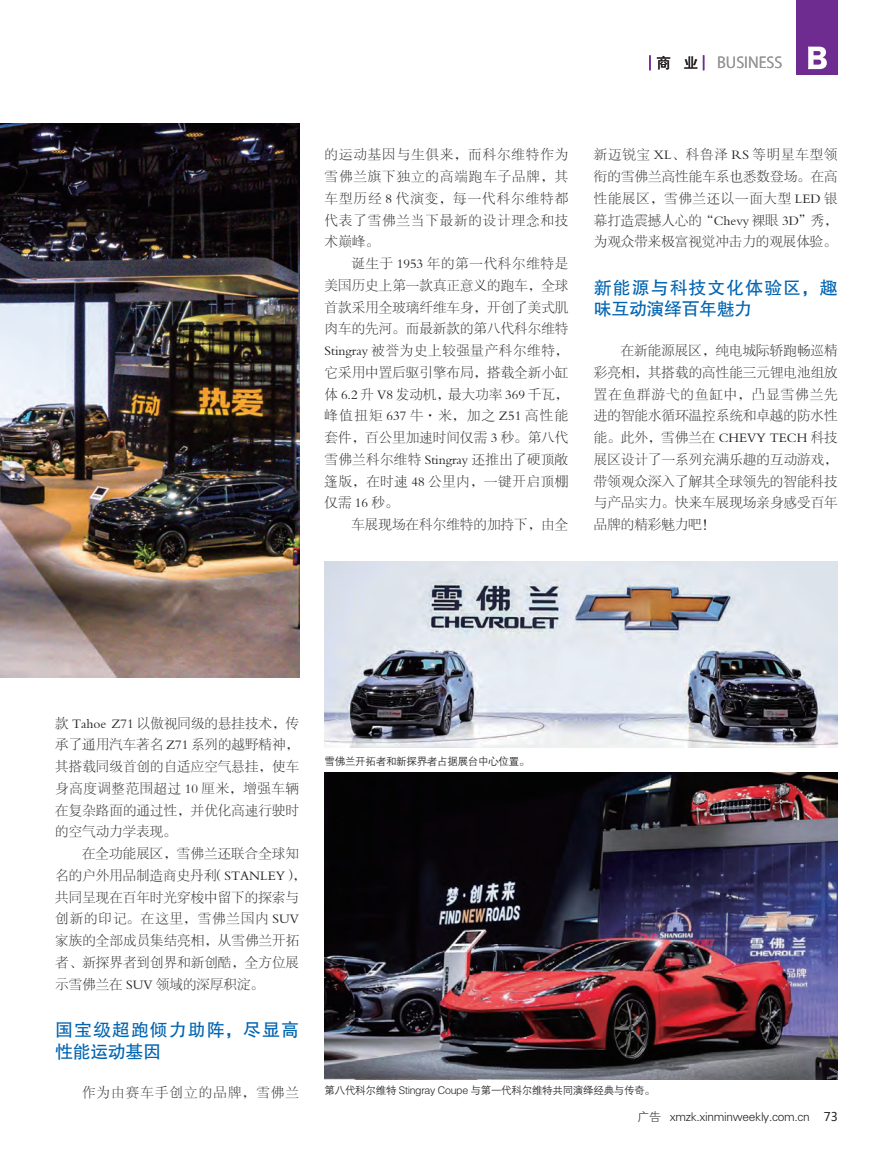
<style>
.page{position:relative;width:893px;height:1157px;background:#fff}
.page>*{position:absolute;margin:0;border:0;box-sizing:border-box;transform-origin:0 0}
.t1{font:18px/21.8px "FZHTJW GB1 0";letter-spacing:.05em;color:#0164b1}
.t2{font:15px "Koz Go Pro";color:#939598}
.t3{font:13.5px/21.8px "FZSYJW GB1 0";letter-spacing:.005em;color:#231f20;text-align:justify}
.t4{font:13.5px "FZSYJW GB1 0";letter-spacing:.07em;color:#231f20}
.t5{font:13.5px "FZSYJW GB1 0";letter-spacing:.045em;color:#231f20}
.t6{font:13.5px "FZSYJW GB1 0";letter-spacing:.05em;color:#231f20}
.t7{font:13.5px "FZSYJW GB1 0";letter-spacing:.025em;color:#231f20}
.t8{font:13.5px "FZSYJW GB1 0";letter-spacing:.105em;color:#231f20}
.t9{font:13.5px "FZSYJW GB1 0";letter-spacing:.075em;color:#231f20}
.t10{font:13.5px "FZSYJW GB1 0";letter-spacing:.065em;color:#231f20}
.t11{font:13.5px "FZSYJW GB1 0";letter-spacing:.055em;color:#231f20}
.t12{font:13.5px "FZSYJW GB1 0";letter-spacing:.08em;color:#231f20}
.t13{font:12px "FZXH1 JW GB1 0";letter-spacing:-.025em;color:#231f20}
.t14{font:10.5px "FZZDXJW GB1 0";letter-spacing:-.025em;color:#231f20}
.s1{font-family:"FZHTJW GB1 0";color:#231f20}
.s2{font-family:"Microsoft Ya Hei"}
</style>
<div class="page">
<img style="left:0;top:124px;width:299px;height:553px">
<svg style="left:649px;top:55px;width:2px;height:15px"></svg>
<svg style="left:703px;top:55px;width:1px;height:15px"></svg>
<div style="left:797px;top:0;width:41px;height:74px;background:#6e2c91"></div>
<svg style="left:808px;top:47px;width:19px;height:22px"></svg>
<img style="left:325px;top:772px;width:513px;height:307px">
<img style="left:325px;top:562px;width:513px;height:185px">
<p class="t2" style="left:656px;top:53px;width:128px"><span class="s1">商 业</span> BUSINESS</p>
<p class="t4" style="left:325px;top:148px;width:245px">的运动基因与生俱来，而科尔维特作为</p>
<p class="t4" style="left:325px;top:169px;width:245px">雪佛兰旗下独立的高端跑车子品牌，其</p>
<p class="t9" style="left:325px;top:191px;width:245px">车型历经 8 代演变，每一代科尔维特都</p>
<p class="t10" style="left:325px;top:213px;width:245px">代表了雪佛兰当下最新的设计理念和技</p>
<p class="t3" style="left:325px;top:231px;width:56px">术巅峰。</p>
<p class="t11" style="left:351px;top:256px;width:218px">诞生于 1953 年的第一代科尔维特是</p>
<p class="t3" style="left:325px;top:275px;width:245px">美国历史上第一款真正意义的跑车，全球</p>
<p class="t3" style="left:325px;top:296px;width:245px">首款采用全玻璃纤维车身，开创了美式肌</p>
<p class="t3" style="left:325px;top:318px;width:245px">肉车的先河。而最新款的第八代科尔维特</p>
<p class="t6" style="left:325px;top:343px;width:245px">Stingray 被誉为史上较强量产科尔维特，</p>
<p class="t3" style="left:325px;top:362px;width:245px">它采用中置后驱引擎布局，搭载全新小缸</p>
<p class="t3" style="left:325px;top:383px;width:245px">体 6.2 升 V8 发动机，最大功率 369 千瓦，</p>
<p class="t8" style="left:325px;top:409px;width:245px">峰值扭矩 637 牛·米，加之 Z51 高性能</p>
<p class="t3" style="left:325px;top:427px;width:245px">套件，百公里加速时间仅需 3 秒。第八代</p>
<p class="t7" style="left:325px;top:452px;width:245px">雪佛兰科尔维特 Stingray 还推出了硬顶敞</p>
<p class="t5" style="left:325px;top:474px;width:245px">篷版，在时速 48 公里内，一键开启顶棚</p>
<p class="t3" style="left:325px;top:492px;width:75px">仅需 16 秒。</p>
<p class="t3" style="left:351px;top:514px;width:218px">车展现场在科尔维特的加持下，由全</p>
<p class="t3" style="left:594px;top:144px;width:245px">新迈锐宝 XL、科鲁泽 RS 等明星车型领衔的雪佛兰高性能车系也悉数登场。在高性能展区，雪佛兰还以一面大型 LED 银幕打造震撼人心的“Chevy 裸眼 3D”秀，为观众带来极富视觉冲击力的观展体验。</p>
<p class="t1" style="left:594px;top:277px;width:245px">新能源与科技文化体验区，趣味互动演绎百年魅力</p>
<p class="t3" style="left:594px;top:340px;width:245px;text-indent:27px">在新能源展区，纯电城际轿跑畅巡精彩亮相，其搭载的高性能三元锂电池组放置在鱼群游弋的鱼缸中，凸显雪佛兰先进的智能水循环温控系统和卓越的防水性能。此外，雪佛兰在 CHEVY TECH 科技展区设计了一系列充满乐趣的互动游戏，带领观众深入了解其全球领先的智能科技与产品实力。快来车展现场亲身感受百年品牌的精彩魅力吧！</p>
<p class="t3" style="left:55px;top:712px;width:245px">款 Tahoe Z71 以傲视同级的悬挂技术，传</p>
<p class="t3" style="left:55px;top:734px;width:245px">承了通用汽车著名 Z71 系列的越野精神，</p>
<p class="t3" style="left:55px;top:756px;width:245px">其搭载同级首创的自适应空气悬挂，使车</p>
<p class="t5" style="left:55px;top:781px;width:245px">身高度调整范围超过 10 厘米，增强车辆</p>
<p class="t3" style="left:55px;top:799px;width:245px">在复杂路面的通过性，并优化高速行驶时</p>
<p class="t3" style="left:55px;top:821px;width:123px">的空气动力学表现。</p>
<p class="t3" style="left:82px;top:843px;width:218px">在全功能展区，雪佛兰还联合全球知</p>
<p class="t3" style="left:55px;top:864px;width:252px">名的户外用品制造商史丹利（STANLEY），</p>
<p class="t3" style="left:55px;top:886px;width:245px">共同呈现在百年时光穿梭中留下的探索与</p>
<p class="t4" style="left:55px;top:911px;width:245px">创新的印记。在这里，雪佛兰国内 SUV</p>
<p class="t3" style="left:55px;top:930px;width:245px">家族的全部成员集结亮相，从雪佛兰开拓</p>
<p class="t3" style="left:55px;top:951px;width:245px">者、新探界者到创界和新创酷，全方位展</p>
<p class="t3" style="left:55px;top:973px;width:210px">示雪佛兰在 SUV 领域的深厚积淀。</p>
<p class="t1" style="left:55px;top:1019px;width:245px">国宝级超跑倾力助阵，尽显高性能运动基因</p>
<p class="t12" style="left:82px;top:1085px;width:218px">作为由赛车手创立的品牌，雪佛兰</p>
<p class="t14" style="left:325px;top:756px;width:207px">雪佛兰开拓者和新探界者占据展台中心位置。</p>
<p class="t14" style="left:325px;top:1084px;width:332px">第八代科尔维特 Stingray Coupe 与第一代科尔维特共同演绎经典与传奇。</p>
<p class="t13" style="left:637px;top:1109px;width:202px">广告 xmzk.xinminweekly.com.cn <span class="s2">73</span></p>
</div>
